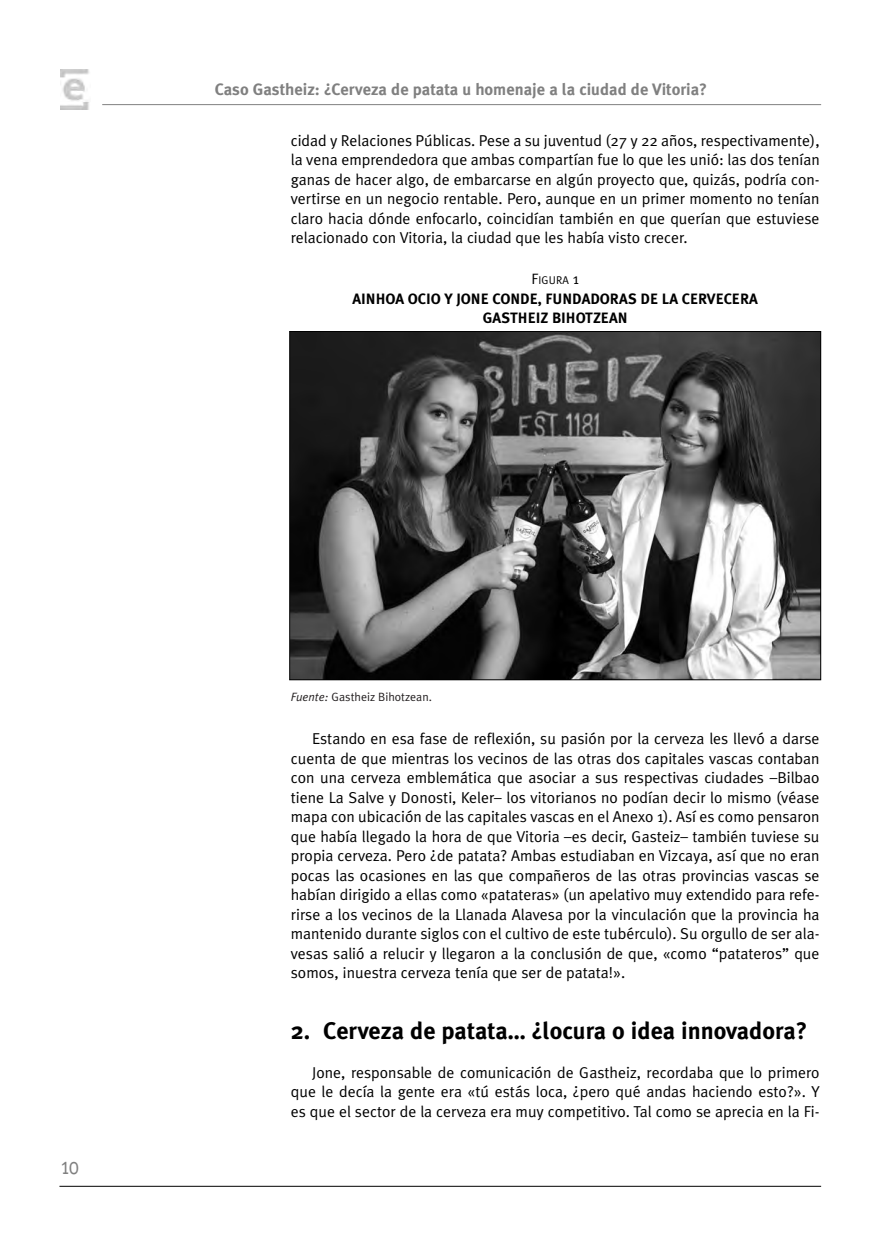
<style>
.page{position:relative;width:881px;height:1233px;background:#fff}
.page>*{position:absolute;margin:0;border:0;box-sizing:border-box;transform-origin:0 0}
.t1{font:700 24px "Meta Plus";color:#000}
.t2{font:24px "Meta Plus Normal";color:#808080;scale:.8 1}
.t3{font:700 16.5px "Meta Plus";color:#808080}
.t4{font:15.75px/19.5px "Meta Plus Normal";color:#000;text-align:justify}
.t5{font:700 15px/19.5px "Meta Plus";color:#000;text-align:center}
.t6{font:12px "Meta Plus Normal";color:#231f20}
.t7{font:11.25px "Meta Plus Normal";letter-spacing:.01em;color:#000}
.s1{font-size:15px}
.s2{font-style:italic}
</style>
<div class="page">
<img style="left:61px;top:69px;width:28px;height:40px">
<hr style="left:59px;top:1186px;width:762px;height:1px;background:#000">
<hr style="left:102px;top:104px;width:719px;height:1px;background:#808080">
<img style="left:291px;top:333px;width:528px;height:345px">
<p class="t3" style="left:215px;top:82px;width:494px">Caso Gastheiz: ¿Cerveza de patata u homenaje a la ciudad de Vitoria?</p>
<p class="t4" style="left:291px;top:132px;width:530px">cidad y Relaciones Públicas. Pese a su juventud (27 y 22 años, respectivamente), la vena emprendedora que ambas compartían fue lo que les unió: las dos tenían ganas de hacer algo, de embarcarse en algún proyecto que, quizás, podría con&shy;vertirse en un negocio rentable. Pero, aunque en un primer momento no tenían claro hacia dónde enfocarlo, coincidían también en que querían que estuviese relacionado con Vitoria, la ciudad que les había visto crecer.</p>
<p class="t7" style="left:531px;top:276px;width:49px"><span class="s1">F</span>IGURA <span class="s1">1</span></p>
<p class="t5" style="left:352px;top:290px;width:407px">AINHOA OCIO Y JONE CONDE, FUNDADORAS DE LA CERVECERA<br>GASTHEIZ BIHOTZEAN</p>
<h1 class="t2" style="left:61px;top:1156px;width:24px">10</h1>
<p class="t6" style="left:291px;top:693px;width:143px"><span class="s2">Fuente:</span> Gastheiz Bihotzean.</p>
<p class="t4" style="left:291px;top:730px;width:530px;text-indent:21px">Estando en esa fase de reflexión, su pasión por la cerveza les llevó a darse cuenta de que mientras los vecinos de las otras dos capitales vascas contaban con una cerveza emblemática que asociar a sus respectivas ciudades –Bilbao tiene La Salve y Donosti, Keler– los vitorianos no podían decir lo mismo (véase mapa con ubicación de las capitales vascas en el Anexo 1). Así es como pensaron que había llegado la hora de que Vitoria –es decir, Gasteiz– también tuviese su propia cerveza. Pero ¿de patata? Ambas estudiaban en Vizcaya, así que no eran pocas las ocasiones en las que compañeros de las otras provincias vascas se habían dirigido a ellas como «patateras» (un apelativo muy extendido para refe&shy;rirse a los vecinos de la Llanada Alavesa por la vinculación que la provincia ha mantenido durante siglos con el cultivo de este tubérculo). Su orgullo de ser ala&shy;vesas salió a relucir y llegaron a la conclusión de que, «como “patateros” que somos, ¡nuestra cerveza tenía que ser de patata!».</p>
<h1 class="t1" style="left:291px;top:1021px;width:518px">2. Cerveza de patata… ¿locura o idea innovadora?</h1>
<p class="t4" style="left:291px;top:1064px;width:530px;text-indent:21px">Jone, responsable de comunicación de Gastheiz, recordaba que lo primero que le decía la gente era «tú estás loca, ¿pero qué andas haciendo esto?». Y es que el sector de la cerveza era muy competitivo. Tal como se aprecia en la Fi-</p>
</div>
